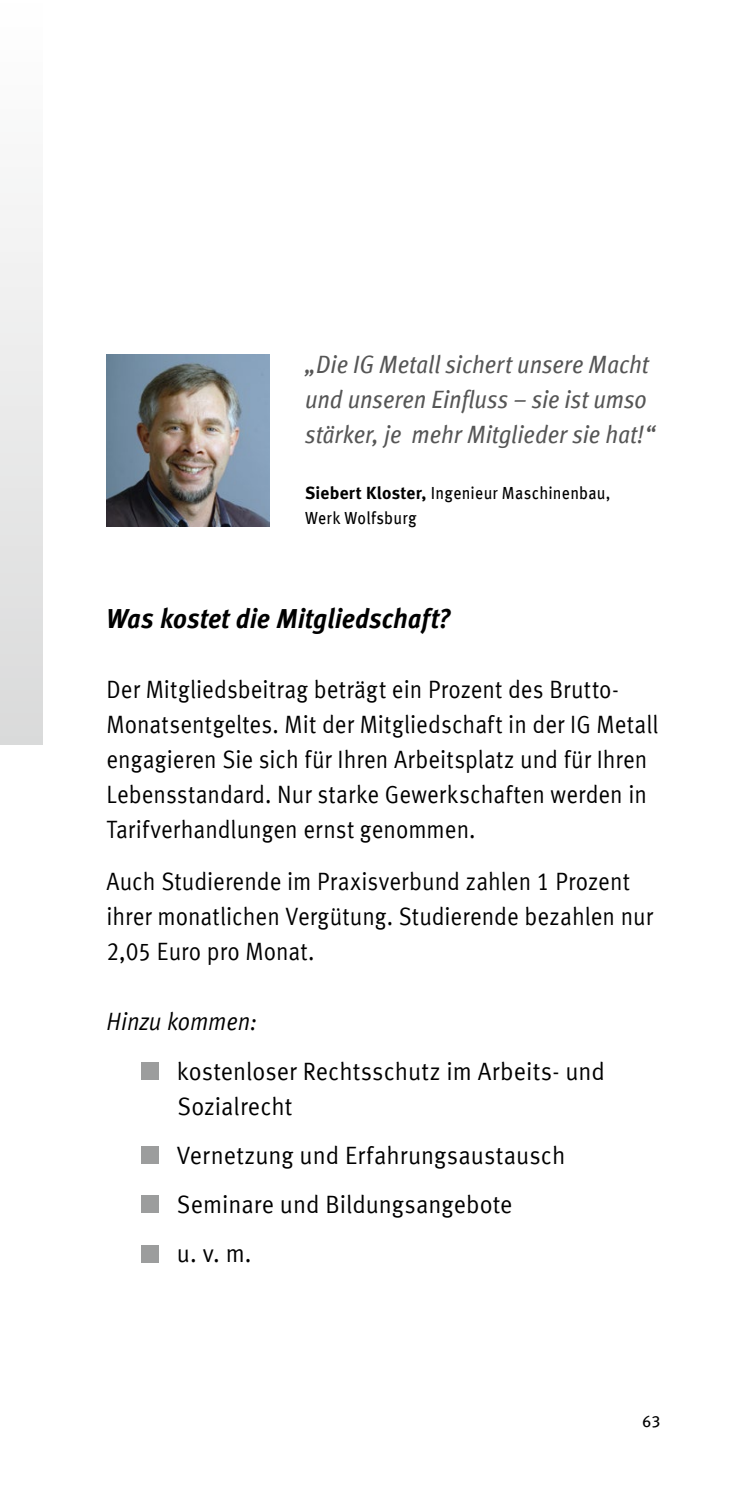
<style>
.page{position:relative;width:745px;height:1489px;background:#fff}
.page>*{position:absolute;margin:0;border:0;box-sizing:border-box;transform-origin:0 0}
.t1{font:italic 700 27.5px "Meta Offc";color:#000;scale:.93 1}
.t2{font:25px/35px "Meta Offc Norm";color:#000;scale:.9 1}
.t3{font:25px/49.2px "Meta Offc Norm";color:#000;scale:.94 1}
.t4{font:italic 25px/35px "Meta Offc";color:#565656;scale:.9 1}
.t5{font:25px "Meta Offc Norm Ita";color:#000;scale:.9 1}
.t6{font:17.5px/25px "Meta Offc";letter-spacing:.015em;color:#000;scale:.9 1}
.t7{font:16.25px "Meta Offc";color:#000}
.s1{font-family:"Meta";font-weight:700}
</style>
<div class="page">
<div style="left:142px;top:1062px;width:17px;height:17px;background:#9c9d9d"></div>
<div style="left:142px;top:1146px;width:17px;height:17px;background:#9c9d9d"></div>
<div style="left:142px;top:1195px;width:17px;height:17px;background:#9c9d9d"></div>
<div style="left:142px;top:1244px;width:17px;height:18px;background:#9c9d9d"></div>
<img style="left:106px;top:354px;width:163px;height:172px">
<div style="left:0;top:0;width:43px;height:744px;background:linear-gradient(to bottom,#fff,#dadada)"></div>
<p class="t4" style="left:305px;top:348px;width:390px">„Die IG Metall sichert unsere Macht und unseren Einfluss – sie ist umso stärker, je mehr Mitglieder sie hat!“</p>
<p class="t6" style="left:305px;top:481px;width:341px"><span class="s1">Siebert Kloster,</span> Ingenieur Maschinenbau,<br>Werk Wolfsburg</p>
<p class="t1" style="left:106px;top:601px;width:371px">Was kostet die Mitgliedschaft?</p>
<p class="t2" style="left:106px;top:672px;width:614px">Der Mitgliedsbeitrag beträgt ein Prozent des Brutto-Monatsentgeltes. Mit der Mitgliedschaft in der IG Metall engagieren Sie sich für Ihren Arbeitsplatz und für Ihren Lebensstandard. Nur starke Gewerkschaften werden in Tarifverhandlungen ernst genommen.</p>
<p class="t2" style="left:106px;top:864px;width:608px">Auch Studierende im Praxisverbund zahlen 1 Prozent ihrer monatlichen Vergütung. Studierende bezahlen nur<br>2,05 Euro pro Monat.</p>
<p class="t5" style="left:106px;top:1007px;width:168px">Hinzu kommen:</p>
<p class="t3" style="left:177px;top:1053px;width:456px;line-height:35px">kostenloser Rechtsschutz im Arbeits- und<br>Sozialrecht</p>
<p class="t3" style="left:177px;top:1131px;width:414px">Vernetzung und Erfahrungsaustausch<br>Seminare und Bildungsangebote<br>u. v. m.</p>
<p class="t7" style="left:641px;top:1411px;width:20px">63</p>
</div>
